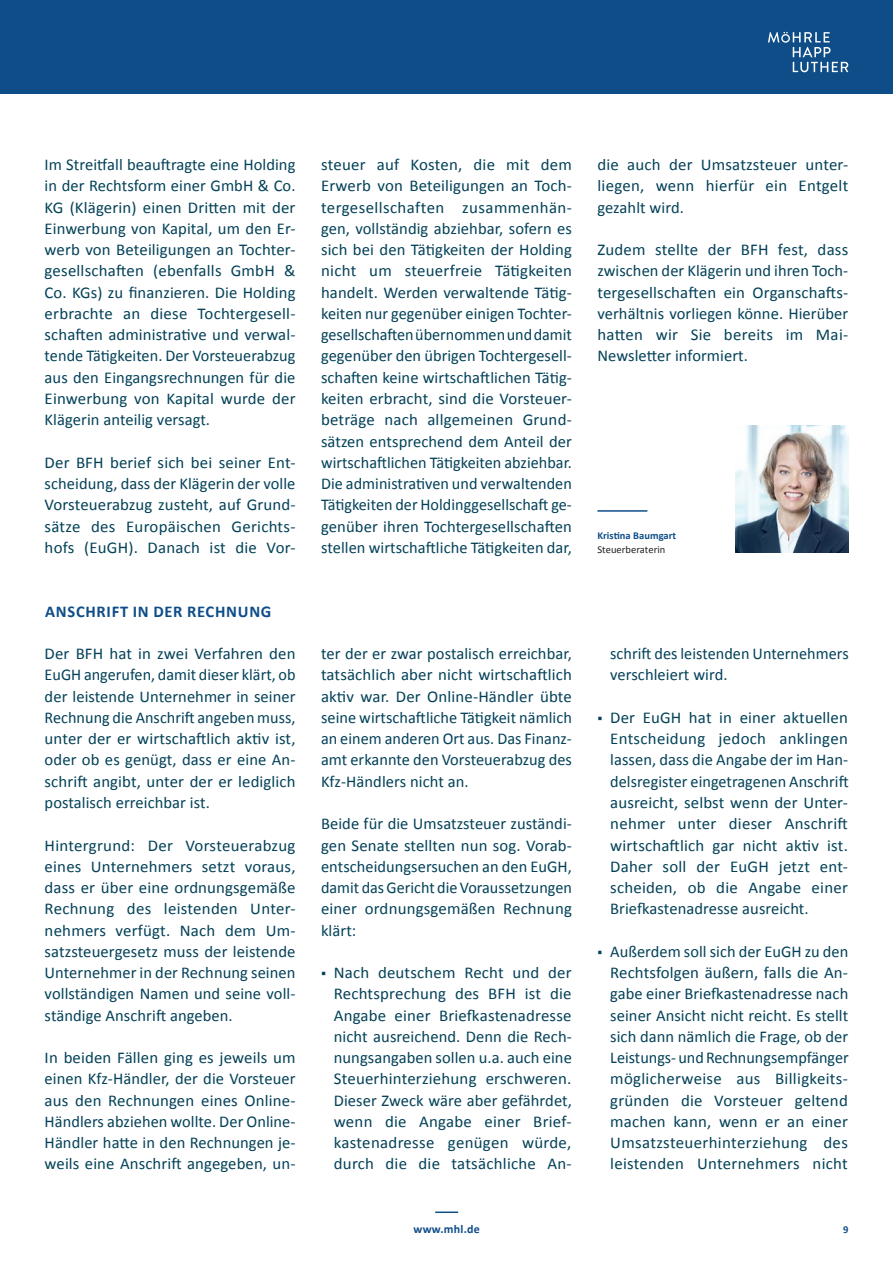
<style>
.page{position:relative;width:893px;height:1263px;background:#fff}
.page>*{position:absolute;margin:0;border:0;box-sizing:border-box;transform-origin:0 0}
.t1{font:16.5px/21.3px "Calibri";letter-spacing:.005em;color:#034158;text-align:justify}
.t2{font:700 16.5px "Calibri";letter-spacing:.045em;color:#0e4d88}
.t3{font:700 12px "Calibri";letter-spacing:.02em;color:#0e4d88}
.t4{font:700 10.5px "Calibri";letter-spacing:.005em;color:#0e4d88}
.t5{font:10.5px "Calibri";letter-spacing:.005em;color:#231f20}
.s1{font-size:14.25px}
</style>
<div class="page">
<div style="left:0;top:0;width:893px;height:94px;background:#0e4d88"></div>
<svg style="left:768px;top:32px;width:80px;height:40px"></svg>
<hr style="left:435px;top:1211px;width:23px;height:2px;background:#0e4d88">
<hr style="left:597px;top:510px;width:50px;height:2px;background:#0e4d88">
<img style="left:736px;top:425px;width:112px;height:128px">
<p class="t1" style="left:45px;top:154px;width:252px">Im Streitfall beauftragte eine Holding in der Rechtsform einer GmbH &amp; Co.<br>KG (Klägerin) einen Dritten mit der Einwerbung von Kapital, um den Er&shy;werb von Beteiligungen an Tochter&shy;gesellschaften (ebenfalls GmbH &amp; Co. KGs) zu finanzieren. Die Holding erbrachte an diese Tochtergesell&shy;schaften administrative und verwal&shy;tende Tätigkeiten. Der Vorsteuerabzug aus den Eingangsrechnungen für die Einwerbung von Kapital wurde der Klägerin anteilig versagt.</p>
<p class="t1" style="left:45px;top:452px;width:252px">Der BFH berief sich bei seiner Ent&shy;scheidung, dass der Klägerin der volle Vorsteuerabzug zusteht, auf Grund&shy;sätze des Europäischen Gerichts&shy;hofs (EuGH). Danach ist die Vor-</p>
<p class="t2" style="left:45px;top:601px;width:228px">ANSCHRIFT IN DER RECHNUNG</p>
<p class="t1" style="left:45px;top:643px;width:252px">Der BFH hat in zwei Verfahren den EuGH angerufen, damit dieser klärt, ob der leistende Unternehmer in seiner Rechnung die Anschrift angeben muss, unter der er wirtschaftlich aktiv ist, oder ob es genügt, dass er eine An&shy;schrift angibt, unter der er lediglich postalisch erreichbar ist.</p>
<p class="t1" style="left:45px;top:834px;width:252px">Hintergrund: Der Vorsteuerabzug eines Unternehmers setzt voraus, dass er über eine ordnungsgemäße Rechnung des leistenden Unter&shy;nehmers verfügt. Nach dem Um&shy;satzsteuergesetz muss der leistende Unternehmer in der Rechnung seinen vollständigen Namen und seine voll&shy;ständige Anschrift angeben.</p>
<p class="t1" style="left:45px;top:1047px;width:252px">In beiden Fällen ging es jeweils um einen Kfz-Händler, der die Vorsteuer aus den Rechnungen eines Online-Händlers abziehen wollte. Der Online-Händler hatte in den Rechnungen je&shy;weils eine Anschrift angegeben, un-</p>
<p class="t1" style="left:321px;top:154px;width:252px">steuer auf Kosten, die mit dem Erwerb von Beteiligungen an Toch&shy;tergesellschaften zusammenhän&shy;gen, vollständig abziehbar, sofern es sich bei den Tätigkeiten der Holding nicht um steuerfreie Tätigkeiten handelt. Werden verwaltende Tätig&shy;keiten nur gegenüber einigen Tochter&shy;gesellschaftenübernommenunddamit gegenüber den übrigen Tochtergesell&shy;schaften keine wirtschaftlichen Tätig&shy;keiten erbracht, sind die Vorsteuer&shy;beträge nach allgemeinen Grund&shy;sätzen entsprechend dem Anteil der wirtschaftlichen Tätigkeiten abziehbar.<br>Die administrativen und verwaltenden Tätigkeiten der Holdinggesellschaft ge&shy;genüber ihren Tochtergesellschaften stellen wirtschaftliche Tätigkeiten dar,</p>
<p class="t1" style="left:597px;top:154px;width:252px">die auch der Umsatzsteuer unter&shy;liegen, wenn hierfür ein Entgelt gezahlt wird.</p>
<p class="t1" style="left:597px;top:239px;width:252px">Zudem stellte der BFH fest, dass zwischen der Klägerin und ihren Toch&shy;tergesellschaften ein Organschafts&shy;verhältnis vorliegen könne. Hierüber hatten wir Sie bereits im Mai-Newsletter informiert.</p>
<p class="t4" style="left:597px;top:529px;width:80px">Kristina Baumgart</p>
<p class="t5" style="left:597px;top:543px;width:69px">Steuerberaterin</p>
<p class="t1" style="left:321px;top:643px;width:252px">ter der er zwar postalisch erreichbar, tatsächlich aber nicht wirtschaftlich aktiv war. Der Online-Händler übte seine wirtschaftliche Tätigkeit nämlich an einem anderen Ort aus. Das Finanz&shy;amt erkannte den Vorsteuerabzug des Kfz-Händlers nicht an.</p>
<p class="t1" style="left:321px;top:813px;width:252px">Beide für die Umsatzsteuer zuständi&shy;gen Senate stellten nun sog. Vorab&shy;entscheidungsersuchen an den EuGH, damit dasGericht die Voraussetzungen einer ordnungsgemäßen Rechnung klärt:</p>
<p class="t1" style="left:334px;top:962px;width:240px;text-indent:-13px"><span class="s1">▪</span> Nach deutschem Recht und der Rechtsprechung des BFH ist die Angabe einer Briefkastenadresse nicht ausreichend. Denn die Rech&shy;nungsangaben sollen u.a. auch eine Steuerhinterziehung erschweren.<br>Dieser Zweck wäre aber gefährdet, wenn die Angabe einer Brief&shy;kastenadresse genügen würde, durch die die tatsächliche An-</p>
<p class="t1" style="left:610px;top:643px;width:240px">schrift des leistenden Unternehmers verschleiert wird.</p>
<p class="t1" style="left:610px;top:707px;width:240px;text-indent:-13px"><span class="s1">▪</span> Der EuGH hat in einer aktuellen Entscheidung jedoch anklingen lassen, dass die Angabe der im Han&shy;delsregister eingetragenen Anschrift ausreicht, selbst wenn der Unter&shy;nehmer unter dieser Anschrift wirtschaftlich gar nicht aktiv ist.<br>Daher soll der EuGH jetzt ent&shy;scheiden, ob die Angabe einer Briefkastenadresse ausreicht.</p>
<p class="t1" style="left:610px;top:941px;width:240px;text-indent:-13px"><span class="s1">▪</span> Außerdem soll sich der EuGH zu den Rechtsfolgen äußern, falls die An&shy;gabe einer Briefkastenadresse nach seiner Ansicht nicht reicht. Es stellt sich dann nämlich die Frage, ob der Leistungs- undRechnungsempfänger möglicherweise aus Billigkeits&shy;gründen die Vorsteuer geltend machen kann, wenn er an einer Umsatzsteuerhinterziehung des leistenden Unternehmers nicht</p>
<p class="t3" style="left:413px;top:1221px;width:68px">www.mhl.de</p>
<p class="t4" style="left:843px;top:1223px;width:7px">9</p>
</div>
